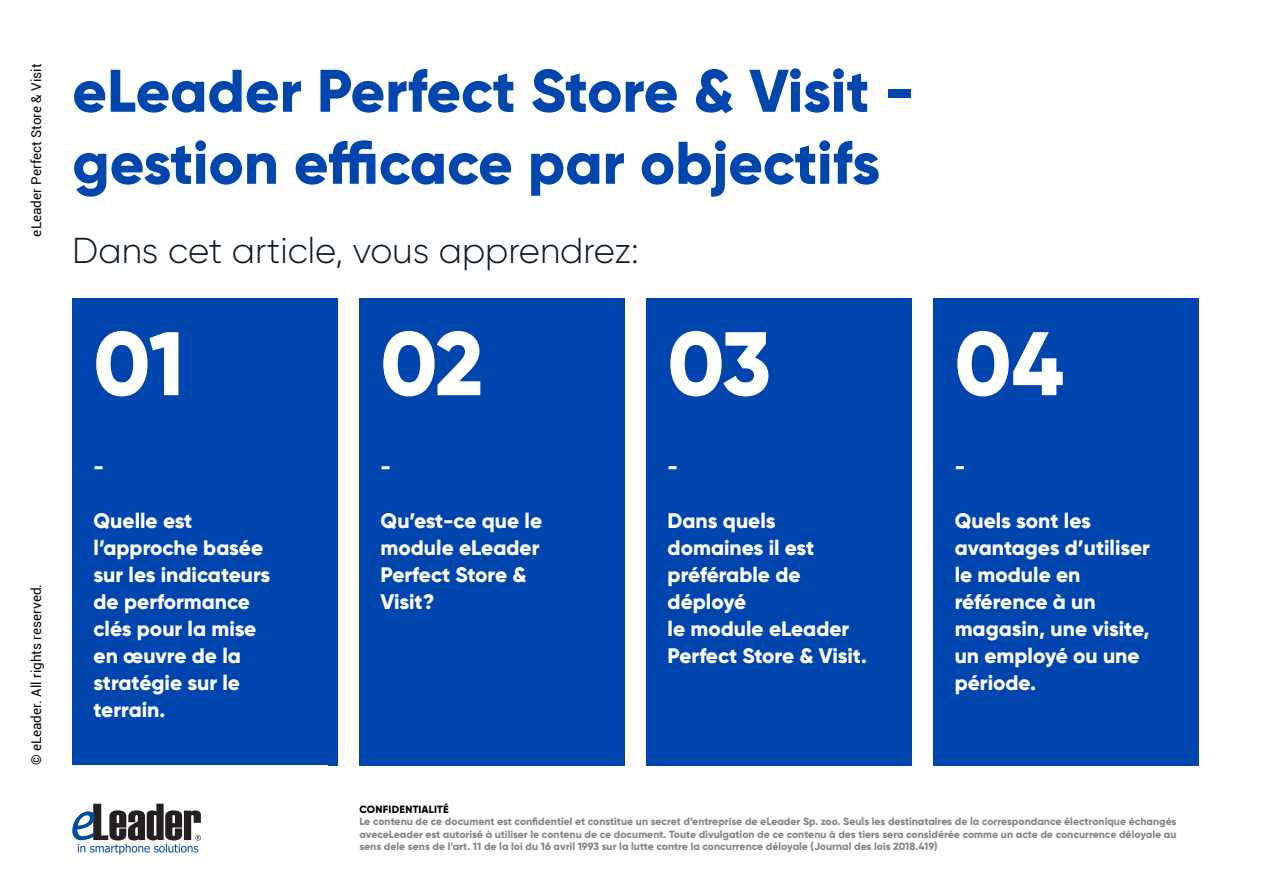
<style>
.page{position:relative;width:1263px;height:893px;background:#fff}
.page>*{position:absolute;margin:0;border:0;box-sizing:border-box;transform-origin:0 0}
.t1{font:800 90px "Gilroy";letter-spacing:-.02em;color:#fff}
.t2{font:800 60px/72px "Gilroy";letter-spacing:-.005em;color:#0046ad}
.t3{font:300 36px "Gilroy";color:#0c1a28}
.t4{font:800 21px/27px "Gilroy";color:#fff}
.t5{font:13.5px "Roboto";color:#020203}
.t6{font:800 10.5px/12.6px "Gilroy";color:#878787;text-align:justify}
.t7{font:800 10.5px "Gilroy";letter-spacing:.02em;color:#000}
</style>
<div class="page">
<div style="left:72px;top:298px;width:266px;height:467px;background:#0045ad"></div>
<svg style="left:72px;top:804px;width:129px;height:51px"></svg>
<div style="left:359px;top:298px;width:266px;height:467px;background:#0045ad"></div>
<div style="left:646px;top:298px;width:266px;height:467px;background:#0045ad"></div>
<div style="left:933px;top:298px;width:266px;height:467px;background:#0045ad"></div>
<p class="t5" style="left:27px;top:236px;width:174px;rotate:-90deg">eLeader Perfect Store &amp; Visit</p>
<p class="t5" style="left:27px;top:765px;width:183px;rotate:-90deg">© eLeader. All rights reserved.</p>
<h2 class="t2" style="left:72px;top:54px;width:844px">eLeader Perfect Store &amp; Visit - gestion efficace par objectifs</h2>
<h3 class="t3" style="left:72px;top:228px;width:568px">Dans cet article, vous apprendrez:</h3>
<h1 class="t1" style="left:94px;top:307px;width:93px">01</h1>
<h3 class="t4" style="left:94px;top:453px;width:12px">-</h3>
<h3 class="t4" style="left:94px;top:507px;width:178px">Quelle est l’approche basée sur les indicateurs de performance clés pour la mise en œuvre de la stratégie sur le terrain.</h3>
<h1 class="t1" style="left:381px;top:307px;width:104px">02</h1>
<h3 class="t4" style="left:381px;top:453px;width:12px">-</h3>
<h3 class="t4" style="left:381px;top:507px;width:163px">Qu’est-ce que le module eLeader<br>Perfect Store &amp;<br>Visit?</h3>
<h1 class="t1" style="left:668px;top:307px;width:105px">03</h1>
<h3 class="t4" style="left:668px;top:453px;width:12px">-</h3>
<h3 class="t4" style="left:668px;top:507px;width:201px">Dans quels domaines il est préférable de déployé<br>le module eLeader<br>Perfect Store &amp; Visit.</h3>
<h1 class="t1" style="left:955px;top:307px;width:110px">04</h1>
<h3 class="t4" style="left:955px;top:453px;width:12px">-</h3>
<h3 class="t4" style="left:955px;top:507px;width:197px">Quels sont les avantages d’utiliser le module en référence à un magasin, une visite, un employé ou une période.</h3>
<p class="t7" style="left:359px;top:802px;width:91px">CONFIDENTIALITÉ</p>
<p class="t6" style="left:359px;top:815px;width:819px">Le contenu de ce document est confidentiel et constitue un secret d’entreprise de eLeader Sp. zoo. Seuls les destinataires de la correspondance électronique échangés aveceLeader est autorisé à utiliser le contenu de ce document. Toute divulgation de ce contenu à des tiers sera considérée comme un acte de concurrence déloyale au sens dele sens de l’art. 11 de la loi du 16 avril 1993 sur la lutte contre la concurrence déloyale (Journal des lois 2018.419)</p>
</div>
